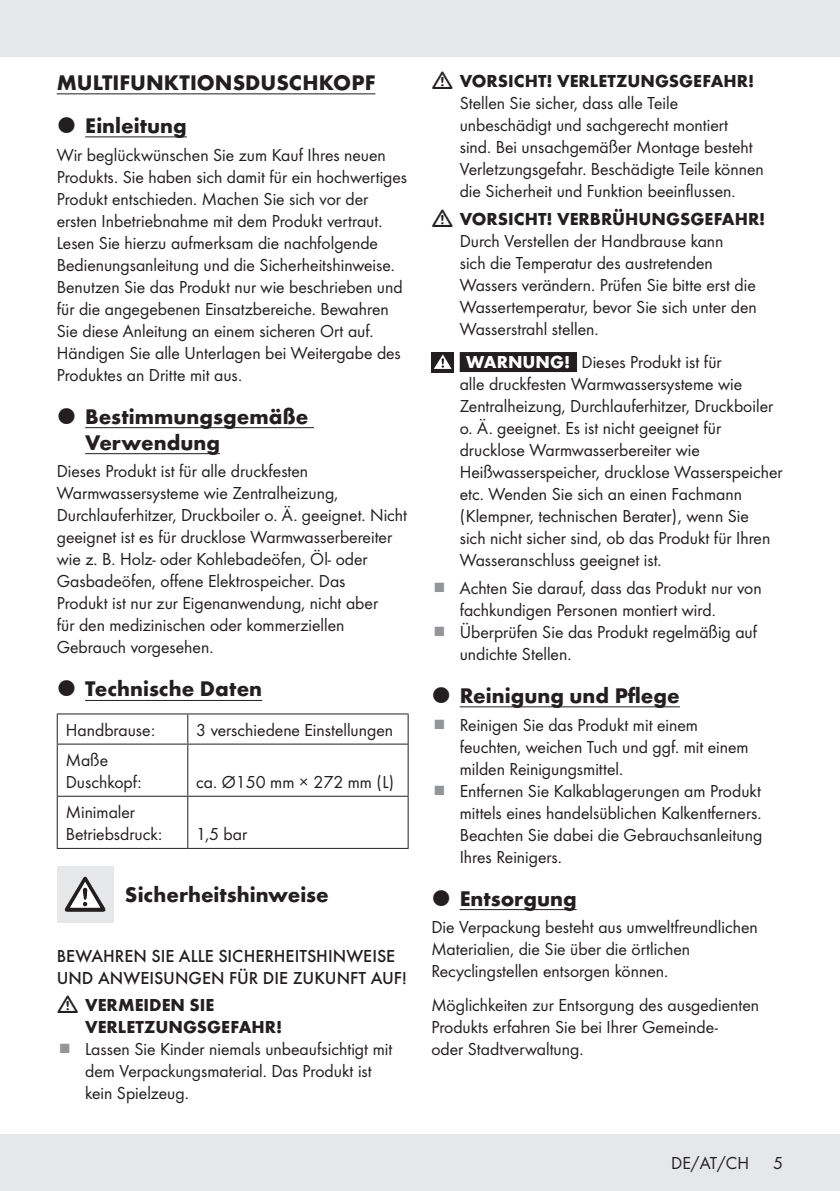
<style>
.page{position:relative;width:840px;height:1191px;background:#fff}
.page>*{position:absolute;margin:0;border:0;box-sizing:border-box;transform-origin:0 0}
.Product_Name{font:700 22px/26px "Futura";color:#231f20}
.Custom1{font:700 22px "Futura";color:#231f20}
.Body{font:18px/22px "Futura Boo";color:#231f20}
.Body_SB{font:18px/22px "Futura Boo";color:#231f20}
.Body_SB-2{font:500 18px/22px "Futura";color:#231f20}
.t1{font:700 18px/22px "Futura";color:#231f20}
.s1{font-family:"Futura";font-weight:700}
.s2{font-family:"Futura";font-weight:700;color:#fff}
</style>
<div class="page">
<div style="left:0;top:1134px;width:839px;height:57px;background:#e6e7e9"></div>
<div style="left:0;top:0;width:839px;height:57px;background:#e6e7e9"></div>
<hr style="left:57px;top:93px;width:318px;height:1px;background:#231f20">
<hr style="left:85px;top:136px;width:102px;height:1px;background:#231f20">
<hr style="left:85px;top:427px;width:229px;height:1px;background:#231f20">
<hr style="left:85px;top:453px;width:135px;height:1px;background:#231f20">
<hr style="left:85px;top:700px;width:177px;height:1px;background:#231f20">
<hr style="left:57px;top:713px;width:131px;height:1px;background:#231f20">
<svg style="left:57px;top:714px;width:1px;height:29px"></svg>
<hr style="left:188px;top:713px;width:220px;height:1px;background:#231f20">
<svg style="left:187px;top:714px;width:1px;height:29px"></svg>
<svg style="left:407px;top:714px;width:1px;height:29px"></svg>
<hr style="left:57px;top:743px;width:131px;height:1px;background:#231f20">
<hr style="left:57px;top:744px;width:1px;height:51px;background:#231f20">
<hr style="left:188px;top:743px;width:220px;height:1px;background:#231f20">
<hr style="left:187px;top:744px;width:1px;height:51px;background:#231f20">
<hr style="left:407px;top:744px;width:1px;height:51px;background:#231f20">
<hr style="left:57px;top:795px;width:131px;height:1px;background:#231f20">
<hr style="left:57px;top:796px;width:1px;height:52px;background:#231f20">
<hr style="left:57px;top:848px;width:131px;height:1px;background:#231f20">
<hr style="left:188px;top:795px;width:220px;height:1px;background:#231f20">
<hr style="left:187px;top:796px;width:1px;height:52px;background:#231f20">
<hr style="left:407px;top:796px;width:1px;height:52px;background:#231f20">
<hr style="left:188px;top:848px;width:220px;height:1px;background:#231f20">
<div style="left:57px;top:866px;width:56px;height:56px;background:#e6e7e9"></div>
<svg style="left:65px;top:876px;width:40px;height:35px"></svg>
<div style="left:459px;top:352px;width:117px;height:20px;background:#231f20"></div>
<hr style="left:459px;top:706px;width:220px;height:1px;background:#231f20">
<hr style="left:459px;top:909px;width:117px;height:1px;background:#231f20">
<div style="left:431px;top:352px;width:23px;height:20px;background:#231f20"></div>
<svg style="left:434px;top:354px;width:17px;height:15px"></svg>
<p class="Product_Name" style="left:57px;top:68px;width:320px">MULTIFUNKTIONSDUSCHKOPF</p>
<p class="Product_Name" style="left:85px;top:111px;width:103px">Einleitung</p>
<p class="Body" style="left:57px;top:143px;width:352px">Wir beglückwünschen Sie zum Kauf Ihres neuen Produkts. Sie haben sich damit für ein hochwertiges Produkt entschieden. Machen Sie sich vor der ersten Inbetriebnahme mit dem Produkt vertraut.<br>Lesen Sie hierzu aufmerksam die nachfolgende Bedienungsanleitung und die Sicherheitshinweise.<br>Benutzen Sie das Produkt nur wie beschrieben und für die angegebenen Einsatzbereiche. Bewahren Sie diese Anleitung an einem sicheren Ort auf.<br>Händigen Sie alle Unterlagen bei Weitergabe des Produktes an Dritte mit aus.</p>
<p class="Product_Name" style="left:85px;top:401px;width:225px">Bestimmungsgemäße<br>Verwendung</p>
<p class="Body" style="left:57px;top:459px;width:352px">Dieses Produkt ist für alle druckfesten Warmwassersysteme wie Zentralheizung, Durchlauferhitzer, Druckboiler o. Ä. geeignet. Nicht geeignet ist es für drucklose Warmwasserbereiter wie z. B. Holz- oder Kohlebadeöfen, Öl- oder Gasbadeöfen, offene Elektrospeicher. Das<br>Produkt ist nur zur Eigenanwendung, nicht aber<br>für den medizinischen oder kommerziellen Gebrauch vorgesehen.</p>
<p class="Product_Name" style="left:85px;top:674px;width:178px">Technische Daten</p>
<p class="Body" style="left:66px;top:717px;width:91px">Handbrause:</p>
<p class="Body" style="left:196px;top:717px;width:198px">3 verschiedene Einstellungen</p>
<p class="Body" style="left:66px;top:748px;width:77px">Maße<br>Duschkopf:</p>
<p class="Body" style="left:196px;top:770px;width:199px">ca. Ø150 mm × 272 mm (L)</p>
<p class="Body" style="left:66px;top:800px;width:98px">Minimaler<br>Betriebsdruck:</p>
<p class="Body" style="left:196px;top:822px;width:52px">1,5 bar</p>
<p class="Custom1" style="left:125px;top:878px;width:205px">Sicherheitshinweise</p>
<p class="Body_SB-2" style="left:57px;top:943px;width:351px">BEWAHREN SIE ALLE SICHERHEITSHINWEISE<br>UND ANWEISUNGEN FÜR DIE ZUKUNFT AUF!</p>
<p class="t1" style="left:85px;top:993px;width:198px">VERMEIDEN SIE<br>VERLETZUNGSGEFAHR!</p>
<p class="Body" style="left:85px;top:1037px;width:308px">Lassen Sie Kinder niemals unbeaufsichtigt mit dem Verpackungsmaterial. Das Produkt ist kein Spielzeug.</p>
<p class="Body" style="left:459px;top:69px;width:305px"><span class="s1">VORSICHT! VERLETZUNGSGEFAHR!<br></span>Stellen Sie sicher, dass alle Teile unbeschädigt und sachgerecht montiert sind. Bei unsachgemäßer Montage besteht Verletzungsgefahr. Beschädigte Teile können die Sicherheit und Funktion beeinflussen.</p>
<p class="Body" style="left:459px;top:207px;width:307px"><span class="s1">VORSICHT! VERBRÜHUNGSGEFAHR!<br></span>Durch Verstellen der Handbrause kann<br>sich die Temperatur des austretenden Wassers verändern. Prüfen Sie bitte erst die Wassertemperatur, bevor Sie sich unter den Wasserstrahl stellen.</p>
<p class="Body_SB" style="left:459px;top:350px;width:324px"><span class="s1">(</span><span class="s2">WARNUNG!</span><span class="s1">)</span> Dieses Produkt ist für<br>alle druckfesten Warmwassersysteme wie Zentralheizung, Durchlauferhitzer, Druckboiler o. Ä. geeignet. Es ist nicht geeignet für drucklose Warmwasserbereiter wie Heißwasserspeicher, drucklose Wasserspeicher etc. Wenden Sie sich an einen Fachmann (Klempner, technischen Berater), wenn Sie<br>sich nicht sicher sind, ob das Produkt für Ihren Wasseranschluss geeignet ist.</p>
<p class="Body" style="left:459px;top:576px;width:303px">Achten Sie darauf, dass das Produkt nur von fachkundigen Personen montiert wird.</p>
<p class="Body" style="left:459px;top:620px;width:299px">Überprüfen Sie das Produkt regelmäßig auf undichte Stellen.</p>
<p class="Product_Name" style="left:459px;top:681px;width:221px">Reinigung und Pflege</p>
<p class="Body" style="left:459px;top:712px;width:290px">Reinigen Sie das Produkt mit einem feuchten, weichen Tuch und ggf. mit einem milden Reinigungsmittel.</p>
<p class="Body" style="left:459px;top:778px;width:304px;text-align:justify">Entfernen Sie Kalkablagerungen am Produkt mittels eines handelsüblichen Kalkentferners.<br>Beachten Sie dabei die Gebrauchsanleitung Ihres Reinigers.</p>
<p class="Product_Name" style="left:459px;top:883px;width:118px">Entsorgung</p>
<p class="Body" style="left:431px;top:915px;width:328px">Die Verpackung besteht aus umweltfreundlichen<br>Materialien, die Sie über die örtlichen<br>Recyclingstellen entsorgen können.</p>
<p class="Body_SB" style="left:431px;top:992px;width:329px">Möglichkeiten zur Entsorgung des ausgedienten<br>Produkts erfahren Sie bei Ihrer Gemeinde-<br>oder Stadtverwaltung.</p>
<p class="Body" style="left:671px;top:1151px;width:79px">DE/AT/CH</p>
<p class="Body" style="left:772px;top:1151px;width:11px">5</p>
</div>
